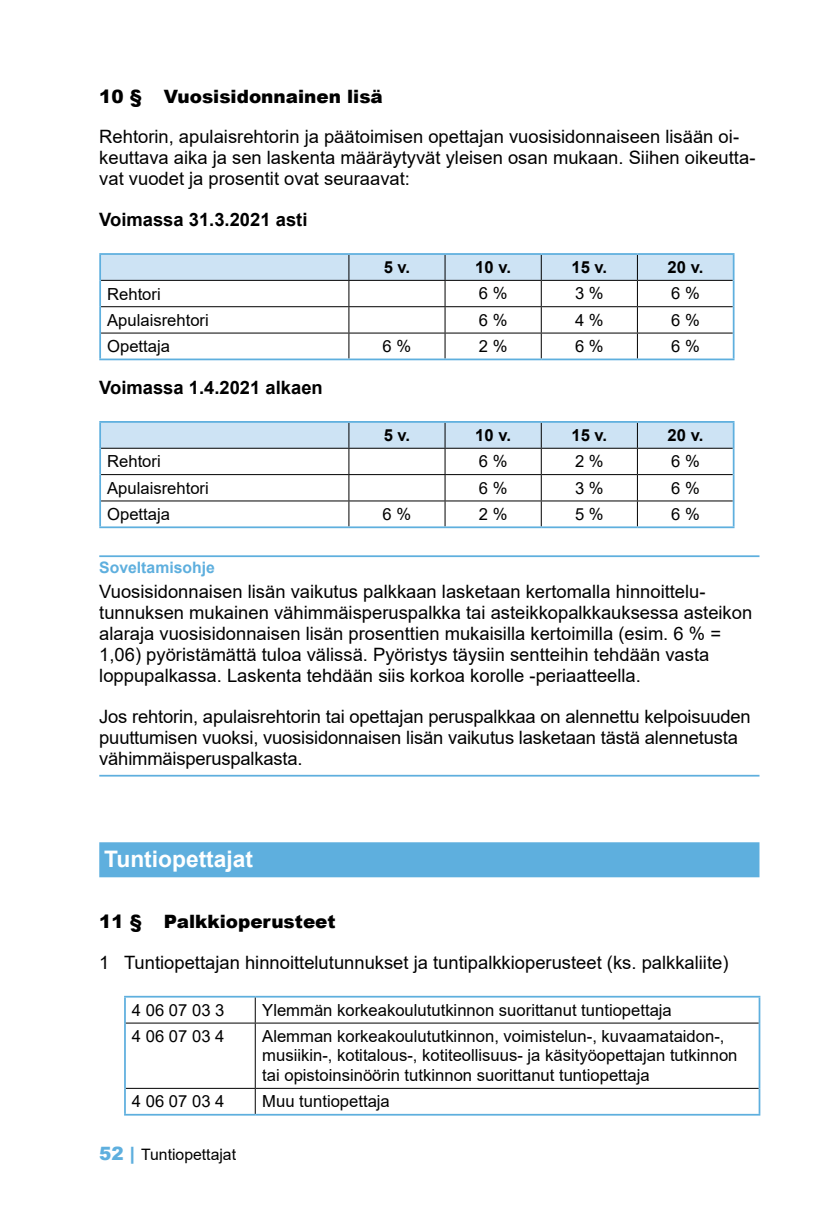
<style>
.page{position:relative;width:829px;height:1231px;background:#fff}
.page>*{position:absolute;margin:0;border:0;box-sizing:border-box;transform-origin:0 0}
.Ots2palkki{font:700 22.75px "Arial";color:#fff}
.Leipis{font:18.38px/21px "Arial";color:#000}
.LeipisAlaviivalla{font:18.38px/21px "Arial";letter-spacing:-.01em;color:#000}
.Leipis-2{font:700 18.38px "Arial";color:#000}
.Ots3{font:900 18.38px "Arial";color:#000}
.Taulukko{font:16.62px/19.2px "Arial";color:#000}
.Taulukko-2{font:700 16.62px "Arial";color:#000}
.t1{font:15.75px "Arial";color:#000}
.Ots5b_leveä{font:700 15.75px "Arial";color:#5eafde}
.s1{font-weight:900;font-size:18.38px;color:#5eafde}
</style>
<div class="page">
<hr style="left:99px;top:555px;width:660px;height:2px;background:#5eafde">
<hr style="left:99px;top:774px;width:660px;height:2px;background:#5eafde">
<div style="left:99px;top:842px;width:660px;height:35px;background:#5eafde"></div>
<svg style="left:101px;top:255px;width:631px;height:103px"></svg>
<hr style="left:99px;top:253px;width:250px;height:2px;background:#5eafde">
<hr style="left:99px;top:255px;width:2px;height:25px;background:#5eafde">
<hr style="left:99px;top:280px;width:2px;height:27px;background:#5eafde">
<hr style="left:349px;top:253px;width:96px;height:2px;background:#5eafde">
<hr style="left:445px;top:253px;width:96px;height:2px;background:#5eafde">
<hr style="left:541px;top:253px;width:96px;height:2px;background:#5eafde">
<hr style="left:637px;top:253px;width:97px;height:2px;background:#5eafde">
<hr style="left:732px;top:255px;width:2px;height:25px;background:#5eafde">
<hr style="left:732px;top:280px;width:2px;height:27px;background:#5eafde">
<hr style="left:99px;top:307px;width:2px;height:26px;background:#5eafde">
<hr style="left:732px;top:307px;width:2px;height:26px;background:#5eafde">
<hr style="left:99px;top:333px;width:2px;height:25px;background:#5eafde">
<hr style="left:732px;top:333px;width:2px;height:25px;background:#5eafde">
<hr style="left:99px;top:358px;width:250px;height:2px;background:#5eafde">
<hr style="left:349px;top:358px;width:96px;height:2px;background:#5eafde">
<hr style="left:445px;top:358px;width:96px;height:2px;background:#5eafde">
<hr style="left:541px;top:358px;width:96px;height:2px;background:#5eafde">
<hr style="left:637px;top:358px;width:97px;height:2px;background:#5eafde">
<svg style="left:101px;top:423px;width:631px;height:103px"></svg>
<hr style="left:99px;top:421px;width:250px;height:2px;background:#5eafde">
<hr style="left:99px;top:423px;width:2px;height:25px;background:#5eafde">
<hr style="left:99px;top:448px;width:2px;height:26px;background:#5eafde">
<hr style="left:349px;top:421px;width:96px;height:2px;background:#5eafde">
<hr style="left:445px;top:421px;width:96px;height:2px;background:#5eafde">
<hr style="left:541px;top:421px;width:96px;height:2px;background:#5eafde">
<hr style="left:637px;top:421px;width:97px;height:2px;background:#5eafde">
<hr style="left:732px;top:423px;width:2px;height:25px;background:#5eafde">
<hr style="left:732px;top:448px;width:2px;height:26px;background:#5eafde">
<hr style="left:99px;top:474px;width:2px;height:27px;background:#5eafde">
<hr style="left:732px;top:474px;width:2px;height:27px;background:#5eafde">
<hr style="left:99px;top:501px;width:2px;height:25px;background:#5eafde">
<hr style="left:732px;top:501px;width:2px;height:25px;background:#5eafde">
<hr style="left:99px;top:526px;width:250px;height:2px;background:#5eafde">
<hr style="left:349px;top:526px;width:96px;height:2px;background:#5eafde">
<hr style="left:445px;top:526px;width:96px;height:2px;background:#5eafde">
<hr style="left:541px;top:526px;width:96px;height:2px;background:#5eafde">
<hr style="left:637px;top:526px;width:97px;height:2px;background:#5eafde">
<hr style="left:124px;top:995px;width:131px;height:2px;background:#5eafde">
<hr style="left:124px;top:997px;width:2px;height:25px;background:#5eafde">
<hr style="left:255px;top:995px;width:505px;height:2px;background:#5eafde">
<hr style="left:758px;top:997px;width:2px;height:25px;background:#5eafde">
<hr style="left:124px;top:1022px;width:2px;height:66px;background:#5eafde">
<hr style="left:758px;top:1022px;width:2px;height:66px;background:#5eafde">
<hr style="left:124px;top:1088px;width:2px;height:25px;background:#5eafde">
<hr style="left:758px;top:1088px;width:2px;height:25px;background:#5eafde">
<hr style="left:124px;top:1113px;width:131px;height:2px;background:#5eafde">
<hr style="left:255px;top:1113px;width:505px;height:2px;background:#5eafde">
<svg style="left:255px;top:997px;width:1px;height:25px"></svg>
<hr style="left:126px;top:1022px;width:129px;height:1px;background:#000">
<hr style="left:255px;top:1022px;width:503px;height:1px;background:#000">
<hr style="left:255px;top:1023px;width:1px;height:64px;background:#000">
<hr style="left:126px;top:1087px;width:129px;height:1px;background:#000">
<hr style="left:255px;top:1087px;width:503px;height:1px;background:#000">
<svg style="left:255px;top:1088px;width:1px;height:25px"></svg>
<p class="Ots3" style="left:99px;top:83px;width:285px">10 § Vuosisidonnainen lisä</p>
<p class="Leipis" style="left:99px;top:126px;width:657px">Rehtorin, apulaisrehtorin ja päätoimisen opettajan vuosisidonnaiseen lisään oi&shy;keuttava aika ja sen laskenta määräytyvät yleisen osan mukaan. Siihen oikeutta&shy;vat vuodet ja prosentit ovat seuraavat:</p>
<p class="Leipis-2" style="left:99px;top:207px;width:210px">Voimassa 31.3.2021 asti</p>
<p class="Taulukko-2" style="left:383px;top:255px;width:28px">5 v.</p>
<p class="Taulukko-2" style="left:475px;top:255px;width:37px">10 v.</p>
<p class="Taulukko-2" style="left:571px;top:255px;width:37px">15 v.</p>
<p class="Taulukko-2" style="left:667px;top:255px;width:37px">20 v.</p>
<p class="Taulukko" style="left:107px;top:284px;width:55px">Rehtori</p>
<p class="Taulukko" style="left:479px;top:284px;width:30px">6 %</p>
<p class="Taulukko" style="left:575px;top:284px;width:30px">3 %</p>
<p class="Taulukko" style="left:671px;top:284px;width:30px">6 %</p>
<p class="Taulukko" style="left:107px;top:310px;width:103px">Apulaisrehtori</p>
<p class="Taulukko" style="left:479px;top:310px;width:30px">6 %</p>
<p class="Taulukko" style="left:575px;top:310px;width:30px">4 %</p>
<p class="Taulukko" style="left:671px;top:310px;width:30px">6 %</p>
<p class="Taulukko" style="left:107px;top:336px;width:64px">Opettaja</p>
<p class="Taulukko" style="left:382px;top:336px;width:30px">6 %</p>
<p class="Taulukko" style="left:479px;top:336px;width:30px">2 %</p>
<p class="Taulukko" style="left:575px;top:336px;width:30px">6 %</p>
<p class="Taulukko" style="left:671px;top:336px;width:30px">6 %</p>
<p class="Leipis-2" style="left:99px;top:375px;width:225px">Voimassa 1.4.2021 alkaen</p>
<p class="Taulukko-2" style="left:383px;top:423px;width:28px">5 v.</p>
<p class="Taulukko-2" style="left:475px;top:423px;width:37px">10 v.</p>
<p class="Taulukko-2" style="left:571px;top:423px;width:37px">15 v.</p>
<p class="Taulukko-2" style="left:667px;top:423px;width:37px">20 v.</p>
<p class="Taulukko" style="left:107px;top:452px;width:55px">Rehtori</p>
<p class="Taulukko" style="left:479px;top:452px;width:30px">6 %</p>
<p class="Taulukko" style="left:575px;top:452px;width:30px">2 %</p>
<p class="Taulukko" style="left:671px;top:452px;width:30px">6 %</p>
<p class="Taulukko" style="left:107px;top:478px;width:103px">Apulaisrehtori</p>
<p class="Taulukko" style="left:479px;top:478px;width:30px">6 %</p>
<p class="Taulukko" style="left:575px;top:478px;width:30px">3 %</p>
<p class="Taulukko" style="left:671px;top:478px;width:30px">6 %</p>
<p class="Taulukko" style="left:107px;top:504px;width:64px">Opettaja</p>
<p class="Taulukko" style="left:382px;top:504px;width:30px">6 %</p>
<p class="Taulukko" style="left:479px;top:504px;width:30px">2 %</p>
<p class="Taulukko" style="left:575px;top:504px;width:30px">5 %</p>
<p class="Taulukko" style="left:671px;top:504px;width:30px">6 %</p>
<p class="Ots5b_leveä" style="left:99px;top:556px;width:117px">Soveltamisohje</p>
<p class="Leipis" style="left:99px;top:581px;width:654px">Vuosisidonnaisen lisän vaikutus palkkaan lasketaan kertomalla hinnoittelu&shy;tunnuksen mukainen vähimmäisperuspalkka tai asteikkopalkkauksessa asteikon alaraja vuosisidonnaisen lisän prosenttien mukaisilla kertoimilla (esim. 6 % = 1,06) pyöristämättä tuloa välissä. Pyöristys täysiin sentteihin tehdään vasta loppupalkassa. Laskenta tehdään siis korkoa korolle -periaatteella.</p>
<p class="LeipisAlaviivalla" style="left:99px;top:705px;width:653px">Jos rehtorin, apulaisrehtorin tai opettajan peruspalkkaa on alennettu kelpoisuuden puuttumisen vuoksi, vuosisidonnaisen lisän vaikutus lasketaan tästä alennetusta vähimmäisperuspalkasta.</p>
<p class="Ots2palkki" style="left:104px;top:843px;width:150px">Tuntiopettajat</p>
<p class="Ots3" style="left:99px;top:908px;width:238px">11 § Palkkioperusteet</p>
<p class="Leipis" style="left:99px;top:951px;width:630px">1 Tuntiopettajan hinnoittelutunnukset ja tuntipalkkioperusteet (ks. palkkaliite)</p>
<p class="Taulukko" style="left:132px;top:1000px;width:94px">4 06 07 03 3</p>
<p class="Taulukko" style="left:262px;top:1000px;width:411px">Ylemmän korkeakoulututkinnon suorittanut tuntiopettaja</p>
<p class="Taulukko" style="left:132px;top:1026px;width:94px">4 06 07 03 4</p>
<p class="Taulukko" style="left:262px;top:1026px;width:476px">Alemman korkeakoulututkinnon, voimistelun-, kuvaamataidon-, musiikin-, kotitalous-, kotiteollisuus- ja käsityöopettajan tutkinnon tai opistoinsinöörin tutkinnon suorittanut tuntiopettaja</p>
<p class="Taulukko" style="left:132px;top:1091px;width:94px">4 06 07 03 4</p>
<p class="Taulukko" style="left:262px;top:1091px;width:129px">Muu tuntiopettaja</p>
<p class="t1" style="left:99px;top:1143px;width:138px"><span class="s1">52 |</span> Tuntiopettajat</p>
</div>
